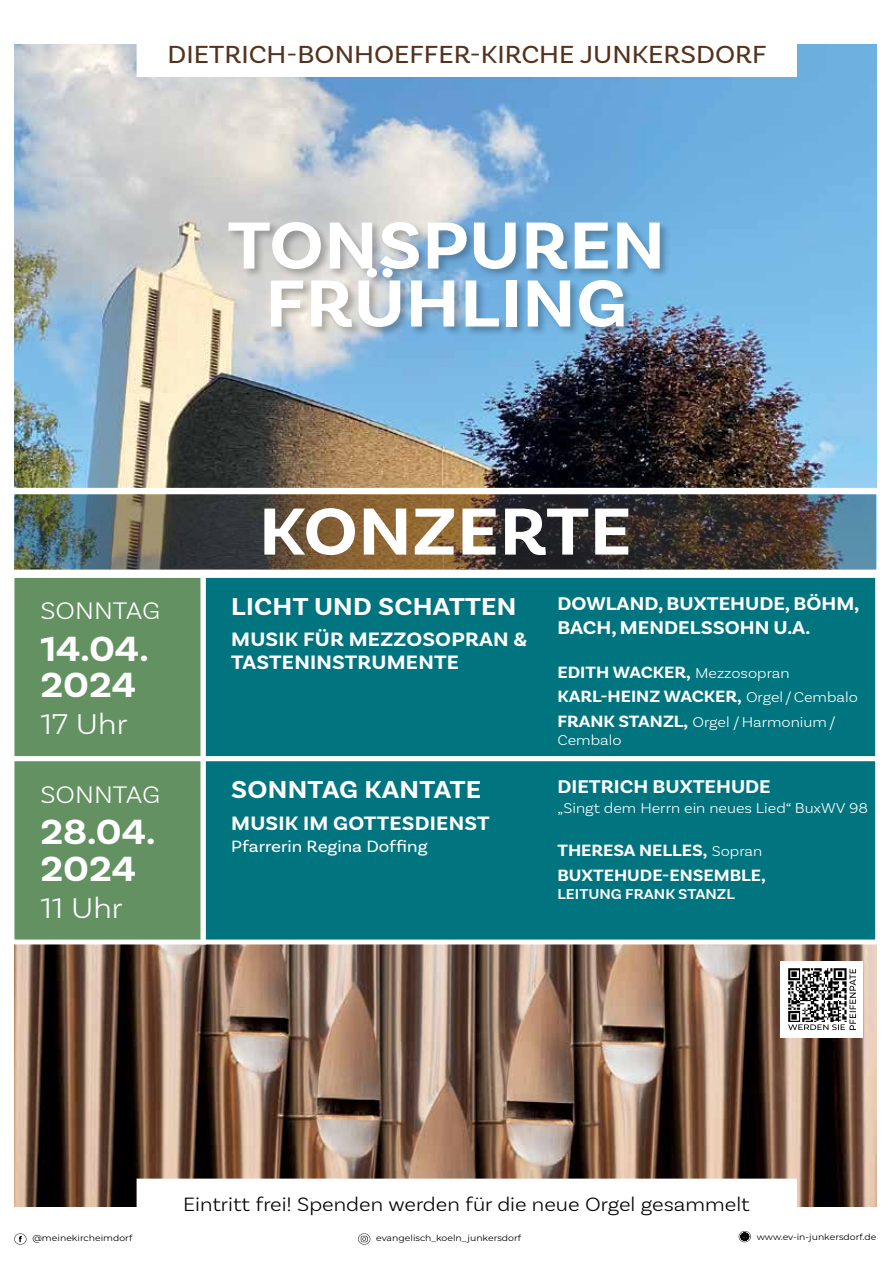
<style>
.page{position:relative;width:893px;height:1263px;background:#fff}
.page>*{position:absolute;margin:0;border:0;box-sizing:border-box;transform-origin:0 0}
.t1{font:700 69.75px/57.9px "Basic Sans";letter-spacing:.01em;color:#fff;text-align:center;scale:1.09 1}
.t2{font:700 36.75px/36.8px "Basic Sans";color:#fff;scale:1.09 1}
.t3{font:300 30.15px "Basic Sans";color:#fff;scale:1.09 1}
.t4{font:25.95px "Basic Sans";color:#53331e;scale:1.09 1}
.t5{font:700 25.8px "Basic Sans";letter-spacing:.01em;color:#fff;scale:1.09 1}
.t6{font:300 25.35px "Basic Sans";color:#fff;scale:1.09 1}
.t7{font:700 20.4px/22.5px "Basic Sans";letter-spacing:.01em;color:#fff;scale:1.09 1}
.t8{font:300 20.4px "Basic Sans";color:#000;scale:1.09 1}
.t9{font:700 19.35px/24.8px "Basic Sans";color:#fff;scale:1.09 1}
.t10{font:700 17.1px/24.3px "Basic Sans";color:#fff;scale:1.09 1}
.t11{font:17.1px "Basic Sans";color:#fff;scale:1.09 1}
.t12{font:300 15px/18.3px "Basic Sans";color:#fff;scale:1.09 1}
.t13{font:600 15px "Basic Sans";color:#fff;scale:1.09 1}
.t14{font:8.55px "Montserrat";color:#000;scale:1.09 1}
.s1{font-weight:300;font-size:15px}
.s2{font-weight:700;font-size:17.1px}
</style>
<div class="page">
<img style="left:15px;top:944px;width:861px;height:263px">
<img style="left:15px;top:45px;width:861px;height:443px">
<img style="left:15px;top:496px;width:860px;height:72px">
<div style="left:7px;top:488px;width:876px;height:88px;border:7px solid #fff"></div>
<div style="left:137px;top:1179px;width:659px;height:52px;background:#fff"></div>
<div style="left:137px;top:1178px;width:660px;height:54px;border:1px solid #fff"></div>
<div style="left:137px;top:24px;width:659px;height:52px;background:#fff"></div>
<div style="left:781px;top:961px;width:82px;height:76px;background:#fff"></div>
<svg style="left:788px;top:969px;width:68px;height:61px"></svg>
<svg style="left:14px;top:1233px;width:12px;height:12px"></svg>
<svg style="left:358px;top:1233px;width:12px;height:12px"></svg>
<svg style="left:739px;top:1231px;width:12px;height:11px"></svg>
<div style="left:227px;top:221px;width:444px;height:116px;background:#000;opacity:.25"></div>
<div style="left:12px;top:575px;width:192px;height:184px;background:#639161"></div>
<div style="left:9px;top:573px;width:197px;height:188px;border:5px solid #fff"></div>
<div style="left:203px;top:575px;width:675px;height:184px;background:#00747f"></div>
<div style="left:201px;top:573px;width:679px;height:188px;border:5px solid #fff"></div>
<div style="left:12px;top:759px;width:192px;height:183px;background:#639161"></div>
<div style="left:9px;top:756px;width:197px;height:188px;border:5px solid #fff"></div>
<div style="left:203px;top:759px;width:675px;height:183px;background:#00747f"></div>
<div style="left:201px;top:756px;width:679px;height:188px;border:5px solid #fff"></div>
<h3 class="t4" style="left:168px;top:39px;width:551px">DIETRICH-BONHOEFFER-KIRCHE JUNKERSDORF</h3>
<h1 class="t1" style="left:228px;top:217px;width:403px">TONSPUREN<br>FRÜHLING</h1>
<h3 class="t6" style="left:40px;top:596px;width:111px">SONNTAG</h3>
<h2 class="t2" style="left:40px;top:630px;width:101px">14.04.<br>2024</h2>
<h3 class="t3" style="left:40px;top:706px;width:81px">17 Uhr</h3>
<h3 class="t6" style="left:40px;top:779px;width:111px">SONNTAG</h3>
<h2 class="t2" style="left:40px;top:814px;width:107px">28.04.<br>2024</h2>
<h3 class="t3" style="left:40px;top:889px;width:77px">11 Uhr</h3>
<h1 class="t1" style="left:259px;top:503px;width:343px">KONZERTE</h1>
<h3 class="t5" style="left:231px;top:590px;width:263px">LICHT UND SCHATTEN</h3>
<p class="t7" style="left:231px;top:628px;width:273px">MUSIK FÜR MEZZOSOPRAN &amp;<br>TASTENINSTRUMENTE</p>
<h3 class="t5" style="left:231px;top:774px;width:231px">SONNTAG KANTATE</h3>
<p class="t7" style="left:231px;top:812px;width:238px">MUSIK IM GOTTESDIENST</p>
<p class="t11" style="left:231px;top:836px;width:182px">Pfarrerin Regina Doffing</p>
<p class="t9" style="left:557px;top:591px;width:279px">DOWLAND, BUXTEHUDE, BÖHM,<br>BACH, MENDELSSOHN U.A.</p>
<p class="t10" style="left:557px;top:660px;width:277px">EDITH WACKER, <span class="s1">Mezzosopran<br></span>KARL-HEINZ WACKER, <span class="s1">Orgel/Cembalo</span></p>
<p class="t12" style="left:557px;top:712px;width:257px"><span class="s2">FRANK STANZL,</span> Orgel /Harmonium/<br>Cembalo</p>
<p class="t9" style="left:557px;top:774px;width:197px">DIETRICH BUXTEHUDE</p>
<p class="t12" style="left:557px;top:798px;width:286px">„Singt dem Herrn ein neues Lied“ BuxWV 98</p>
<p class="t10" style="left:557px;top:838px;width:193px">THERESA NELLES, <span class="s1">Sopran<br></span>BUXTEHUDE-ENSEMBLE,</p>
<p class="t13" style="left:557px;top:885px;width:164px">LEITUNG FRANK STANZL</p>
<p class="t8" style="left:183px;top:1192px;width:521px">Eintritt frei! Spenden werden für die neue Orgel gesammelt</p>
<p class="t14" style="left:32px;top:1232px;width:93px">@meinekircheimdorf</p>
<p class="t14" style="left:376px;top:1232px;width:134px">evangelisch_koeln_junkersdorf</p>
<p class="t14" style="left:757px;top:1231px;width:111px">www.ev-in-junkersdorf.de</p>
</div>
